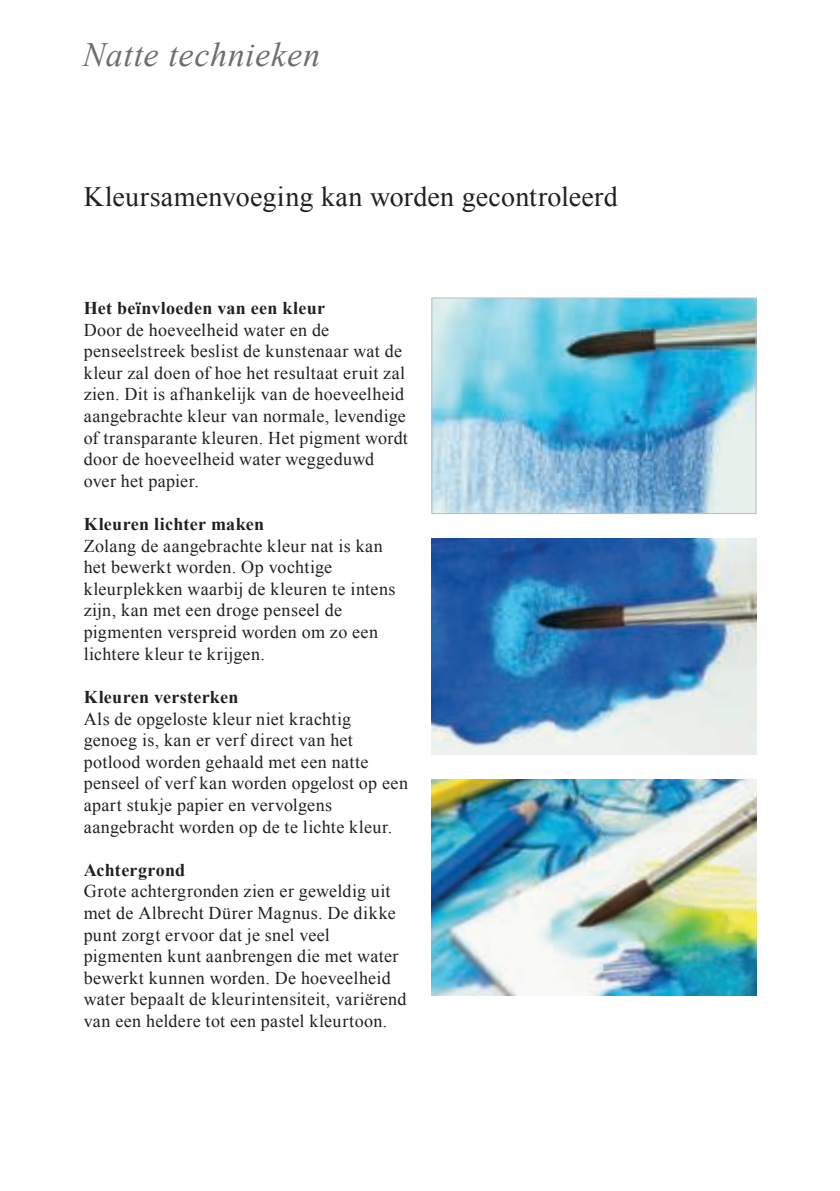
<style>
.page{position:relative;width:840px;height:1191px;background:#fff}
.page>*{position:absolute;margin:0;border:0;box-sizing:border-box;transform-origin:0 0}
.t1{font:italic 34px "Times New Roman";letter-spacing:.02em;color:#6c6f70}
.t2{font:28px "Times New Roman";letter-spacing:.005em;color:#231f20}
.t3{font:18px/21.6px "Times New Roman";letter-spacing:.02em;color:#231f20}
.t4{font:700 18px "Times New Roman";letter-spacing:.015em;color:#231f20}
</style>
<div class="page">
<img style="left:431px;top:539px;width:324px;height:216px">
<img style="left:433px;top:300px;width:320px;height:212px">
<div style="left:431px;top:298px;width:324px;height:216px;border:1px solid #bcbdc0"></div>
<img style="left:431px;top:779px;width:324px;height:216px">
<h1 class="t1" style="left:83px;top:42px;width:238px">Natte technieken</h1>
<h2 class="t2" style="left:84px;top:186px;width:535px">Kleursamenvoeging kan worden gecontroleerd</h2>
<p class="t4" style="left:84px;top:302px;width:243px">Het beïnvloeden van een kleur</p>
<p class="t3" style="left:84px;top:320px;width:325px">Door de hoeveelheid water en de penseelstreek beslist de kunstenaar wat de kleur zal doen of hoe het resultaat eruit zal zien. Dit is afhankelijk van de hoeveelheid aangebrachte kleur van normale, levendige of transparante kleuren. Het pigment wordt door de hoeveelheid water weggeduwd over het papier.</p>
<p class="t4" style="left:84px;top:518px;width:182px">Kleuren lichter maken</p>
<p class="t3" style="left:84px;top:536px;width:313px">Zolang de aangebrachte kleur nat is kan het bewerkt worden. Op vochtige kleurplekken waarbij de kleuren te intens zijn, kan met een droge penseel de pigmenten verspreid worden om zo een lichtere kleur te krijgen.</p>
<p class="t4" style="left:84px;top:690px;width:156px">Kleuren versterken</p>
<p class="t3" style="left:84px;top:709px;width:325px">Als de opgeloste kleur niet krachtig genoeg is, kan er verf direct van het potlood worden gehaald met een natte penseel of verf kan worden opgelost op een apart stukje papier en vervolgens aangebracht worden op de te lichte kleur.</p>
<p class="t4" style="left:84px;top:863px;width:103px">Achtergrond</p>
<p class="t3" style="left:84px;top:882px;width:324px">Grote achtergronden zien er geweldig uit met de Albrecht Dürer Magnus. De dikke punt zorgt ervoor dat je snel veel pigmenten kunt aanbrengen die met water bewerkt kunnen worden. De hoeveelheid water bepaalt de kleurintensiteit, variërend van een heldere tot een pastel kleurtoon.</p>
</div>
